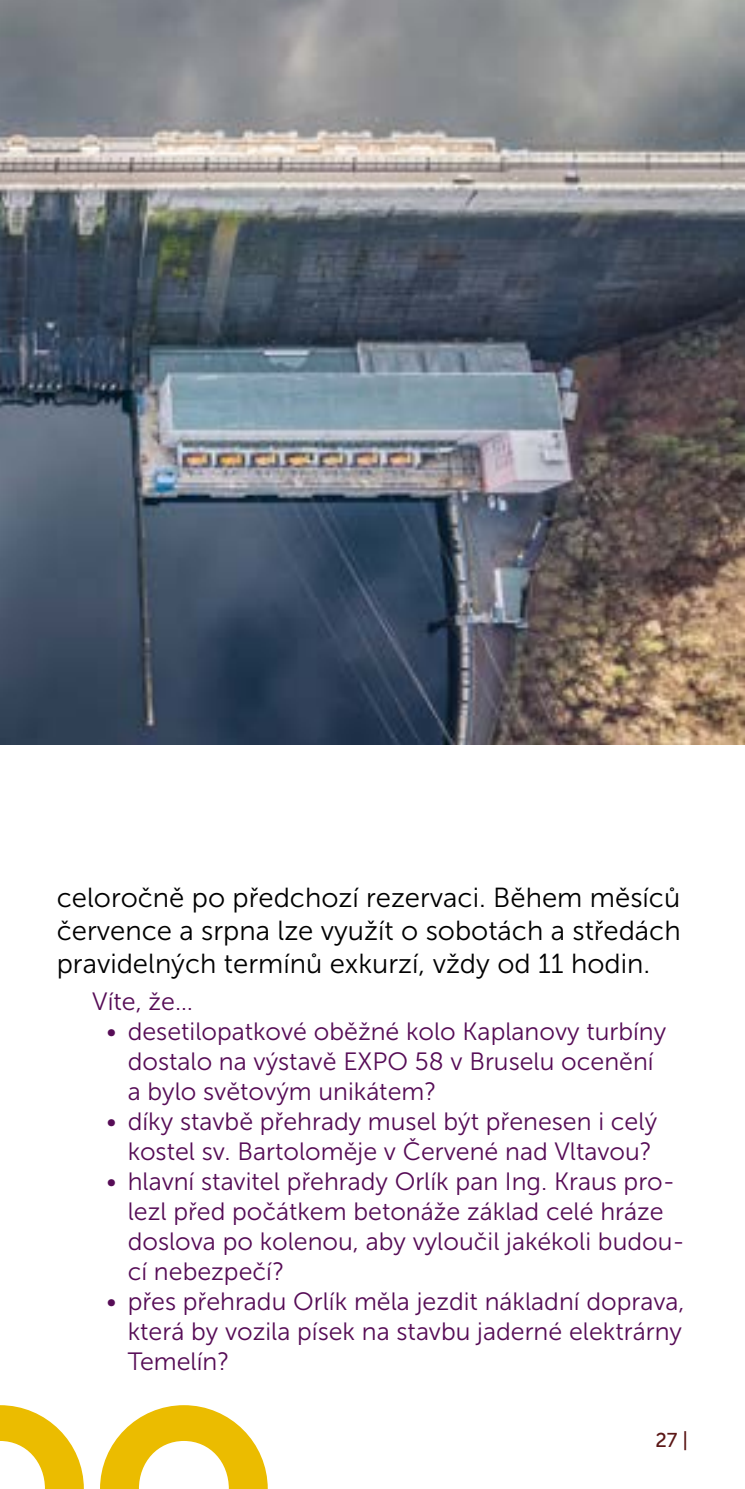
<style>
.page{position:relative;width:745px;height:1489px;background:#fff}
.page>*{position:absolute;margin:0;border:0;box-sizing:border-box;transform-origin:0 0}
.t1{font:27.5px/33px "Museo Sans 300";color:#000;text-align:justify}
.t2{font:25px/30px "Museo Sans 300";color:#560c56}
.t3{font:20px "Museo Sans 500";color:#5b1716}
</style>
<div class="page">
<svg style="left:0;top:1405px;width:84px;height:83px"></svg>
<svg style="left:100px;top:1405px;width:167px;height:83px"></svg>
<img style="left:0;top:0;width:744px;height:744px">
<p class="t1" style="left:57px;top:881px;width:625px">celoročně po předchozí rezervaci. Během měsíců července a srpna lze využít o sobotách a středách pravidelných termínů exkurzí, vždy od 11 hodin.</p>
<p class="t2" style="left:92px;top:986px;width:102px">Víte, že…</p>
<p class="t2" style="left:128px;top:1016px;width:539px;text-indent:-21px">• desetilopatkové oběžné kolo Kaplanovy turbíny dostalo na výstavě EXPO 58 v Bruselu ocenění a bylo světovým unikátem?</p>
<p class="t2" style="left:106px;top:1106px;width:552px;text-align:right">• díky stavbě přehrady musel být přenesen i celý kostel sv. Bartoloměje v Červené nad Vltavou?</p>
<p class="t2" style="left:128px;top:1166px;width:558px;text-indent:-21px">• hlavní stavitel přehrady Orlík pan Ing. Kraus pro&shy;lezl před počátkem betonáže základ celé hráze doslova po kolenou, aby vyloučil jakékoli budou&shy;cí nebezpečí?</p>
<p class="t2" style="left:128px;top:1286px;width:558px;text-align:justify;text-indent:-21px">• přes přehradu Orlík měla jezdit nákladní doprava, která by vozila písek na stavbu jaderné elektrárny Temelín?</p>
<p class="t3" style="left:655px;top:1428px;width:34px">27 |</p>
</div>
